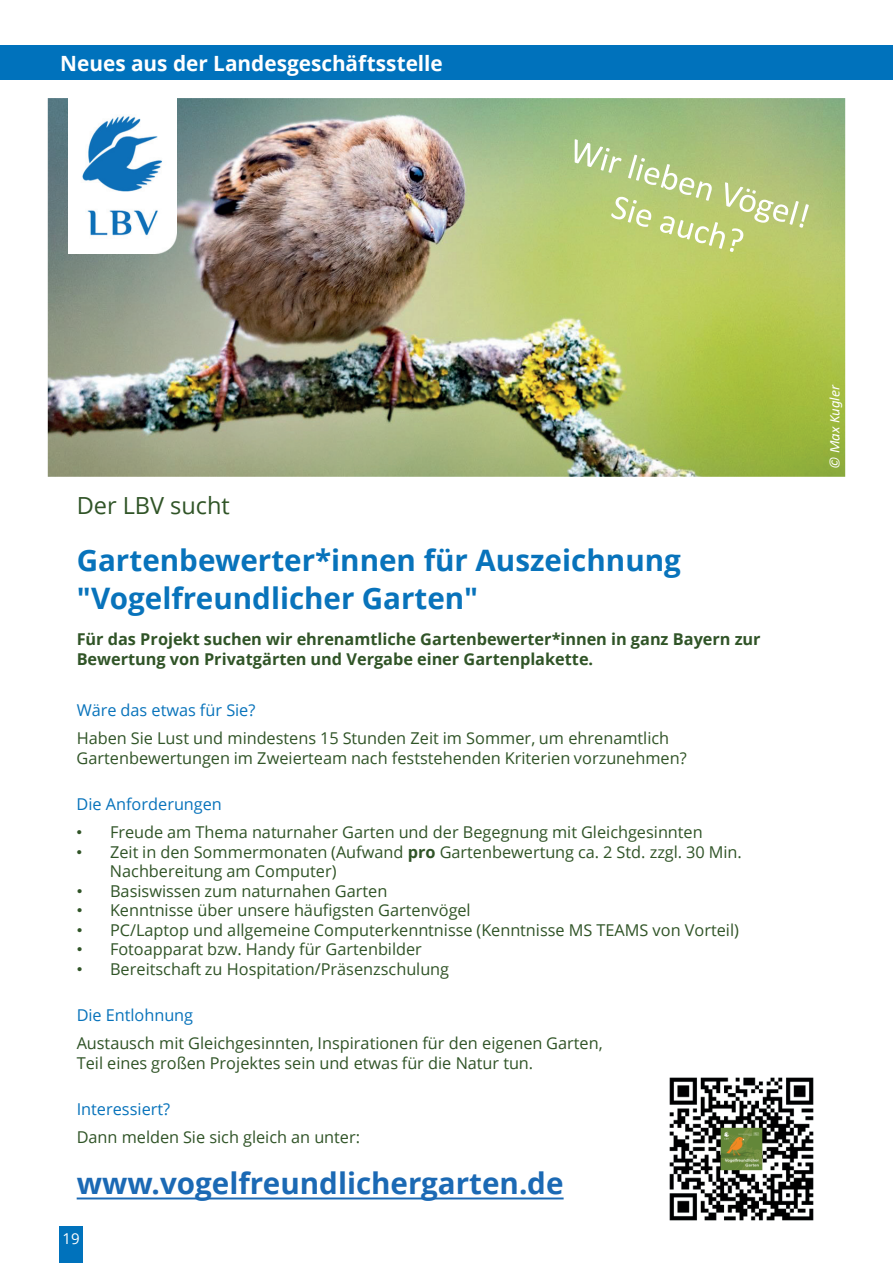
<style>
.page{position:relative;width:893px;height:1263px;background:#fff}
.page>*{position:absolute;margin:0;border:0;box-sizing:border-box;transform-origin:0 0}
.t1{font:700 29.55px/38px "Open Sans";color:#0873bb}
.t2{font:700 29.55px "Open Sans";color:#1b69b4}
.t3{font:23.55px "Open Sans";color:#305427}
.t4{font:700 21px "Open Sans";color:#fff}
.t5{font:16.35px/19.5px "Open Sans";color:#305427}
.t6{font:700 16.35px/19.5px "Open Sans";color:#305427}
.t7{font:16.35px "Open Sans";color:#0873bb}
.t8{font:15px "Open Sans";color:#fff}
.t9{font:italic 14.7px "Calibri";color:#fff}
.s1{font-family:"Arial"}
.s2{font-weight:700}
</style>
<div class="page">
<img style="left:48px;top:98px;width:797px;height:379px">
<svg style="left:575px;top:139px;width:234px;height:113px;background:#bacc81"></svg>
<svg style="left:77px;top:1197px;width:487px;height:2px"></svg>
<img style="left:69px;top:98px;width:108px;height:155px">
<img style="left:669px;top:1077px;width:145px;height:144px">
<div style="left:60px;top:1226px;width:23px;height:37px;background:#0072bc"></div>
<div style="left:0;top:46px;width:893px;height:34px;background:#0072bc"></div>
<svg style="left:723px;top:1077px;width:91px;height:2px"></svg>
<p class="t4" style="left:60px;top:48px;width:384px">Neues aus der Landesgeschäftsstelle</p>
<h2 class="t3" style="left:77px;top:490px;width:155px">Der LBV sucht</h2>
<h1 class="t1" style="left:77px;top:540px;width:606px">Gartenbewerter*innen für Auszeichnung "Vogelfreundlicher Garten"</h1>
<p class="t6" style="left:77px;top:629px;width:685px">Für das Projekt suchen wir ehrenamtliche Gartenbewerter*innen in ganz Bayern zur<br>Bewertung von Privatgärten und Vergabe einer Gartenplakette.</p>
<p class="t7" style="left:77px;top:699px;width:180px">Wäre das etwas für Sie?</p>
<p class="t5" style="left:77px;top:728px;width:611px">Haben Sie Lust und mindestens 15 Stunden Zeit im Sommer, um ehrenamtlich<br>Gartenbewertungen im Zweierteam nach feststehenden Kriterien vorzunehmen?</p>
<p class="t7" style="left:77px;top:793px;width:147px">Die Anforderungen</p>
<p class="t5" style="left:77px;top:822px;width:627px"><span class="s1">•</span> Freude am Thema naturnaher Garten und der Begegnung mit Gleichgesinnten</p>
<p class="t5" style="left:110px;top:841px;width:633px;text-indent:-33px"><span class="s1">•</span> Zeit in den Sommermonaten (Aufwand <span class="s2">pro</span> Gartenbewertung ca. 2 Std. zzgl. 30 Min.<br>Nachbereitung am Computer)</p>
<p class="t5" style="left:77px;top:880px;width:312px"><span class="s1">•</span> Basiswissen zum naturnahen Garten</p>
<p class="t5" style="left:77px;top:900px;width:396px"><span class="s1">•</span> Kenntnisse über unsere häufigsten Gartenvögel</p>
<p class="t5" style="left:77px;top:919px;width:664px"><span class="s1">•</span> PC/Laptop und allgemeine Computerkenntnisse (Kenntnisse MS TEAMS von Vorteil)</p>
<p class="t5" style="left:77px;top:939px;width:347px"><span class="s1">•</span> Fotoapparat bzw. Handy für Gartenbilder</p>
<p class="t5" style="left:77px;top:958px;width:374px"><span class="s1">•</span> Bereitschaft zu Hospitation/Präsenzschulung</p>
<p class="t7" style="left:77px;top:1003px;width:118px">Die Entlohnung</p>
<p class="t5" style="left:77px;top:1033px;width:527px">Austausch mit Gleichgesinnten, Inspirationen für den eigenen Garten,<br>Teil eines großen Projektes sein und etwas für die Natur tun.</p>
<p class="t7" style="left:77px;top:1097px;width:95px">Interessiert?</p>
<p class="t5" style="left:77px;top:1127px;width:285px">Dann melden Sie sich gleich an unter:</p>
<h1 class="t2" style="left:77px;top:1163px;width:488px">www.vogelfreundlichergarten.de</h1>
<p class="t8" style="left:63px;top:1229px;width:19px">19</p>
<p class="t9" style="left:824px;top:469px;width:86px;rotate:-90deg">© Max Kugler</p>
</div>
